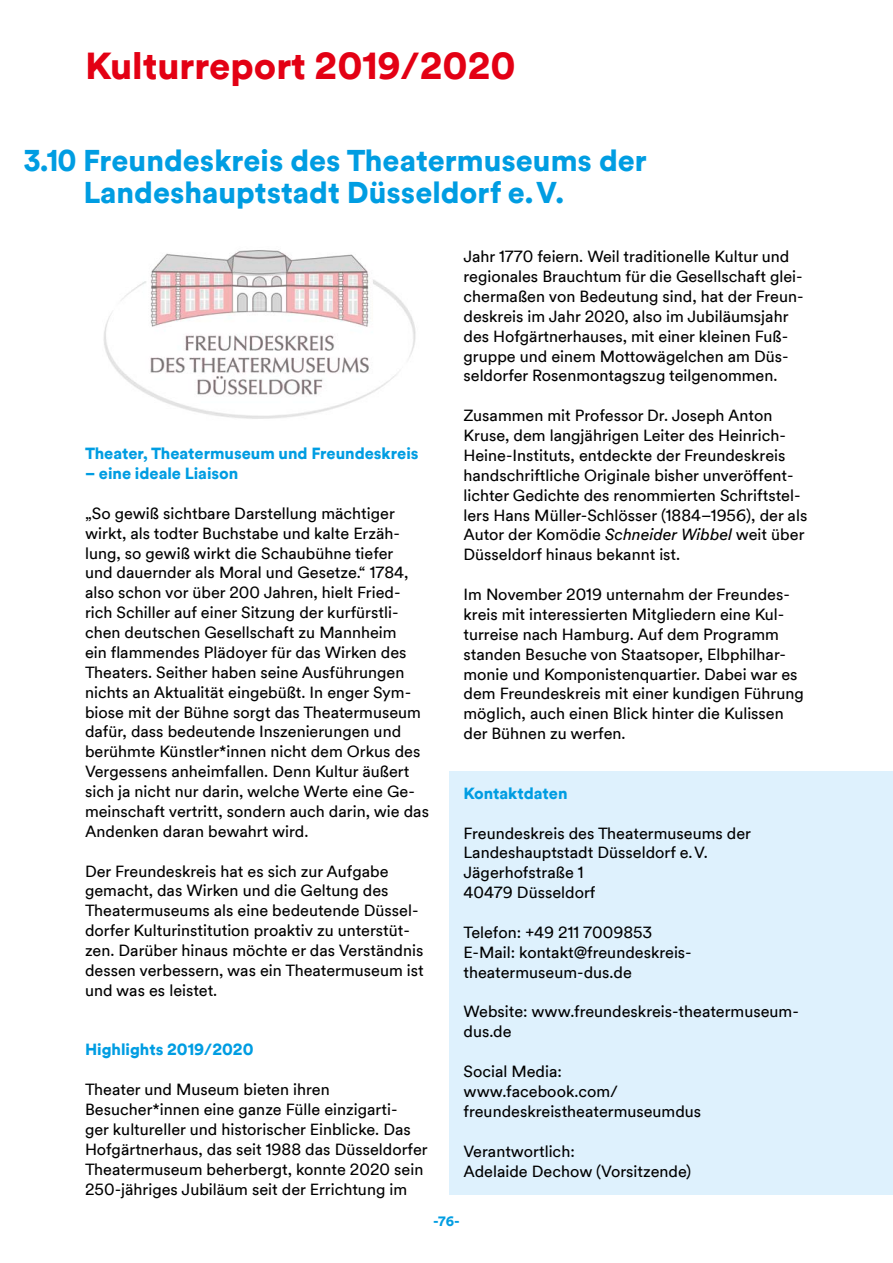
<style>
.page{position:relative;width:893px;height:1263px;background:#fff}
.page>*{position:absolute;margin:0;border:0;box-sizing:border-box;transform-origin:0 0}
.t1{font:900 37.5px "Duesseldorf Circular TT";color:#e30014}
.Ü_Kapitel{font:900 30px "Duesseldorf Circular TT";color:#009de2;scale:.95 1}
.Ü_Kapitel-2{font:900 30px "Duesseldorf Circular TT";color:#009de2}
.fliess{font:16.2px/19.8px "Duesseldorf Circular TT";color:#000}
.Ü2{font:900 16.2px "Duesseldorf Circular TT";color:#009de2}
.t2{font:900 13.5px "Duesseldorf Circular TT";color:#009de2}
.s1{font-style:italic}
</style>
<div class="page">
<div style="left:449px;top:772px;width:444px;height:423px;background:#def1fd"></div>
<img style="left:103px;top:250px;width:313px;height:169px">
<h1 class="t1" style="left:85px;top:40px;width:432px">Kulturreport 2019/2020</h1>
<h2 class="Ü_Kapitel" style="left:23px;top:140px;width:658px">3.10 Freundeskreis des Theatermuseums der</h2>
<h2 class="Ü_Kapitel-2" style="left:83px;top:171px;width:482px">Landeshauptstadt Düsseldorf e.V.</h2>
<h3 class="Ü2" style="left:85px;top:442px;width:335px">Theater, Theatermuseum und Freundeskreis</h3>
<h3 class="Ü2" style="left:85px;top:462px;width:155px">– eine ideale Liaison</h3>
<p class="fliess" style="left:85px;top:502px;width:346px">„So gewiß sichtbare Darstellung mächtiger wirkt, als todter Buchstabe und kalte Erzäh&shy;lung, so gewiß wirkt die Schaubühne tiefer<br>und dauernder als Moral und Gesetze.“ 1784, also schon vor über 200 Jahren, hielt Fried&shy;rich Schiller auf einer Sitzung der kurfürstli&shy;chen deutschen Gesellschaft zu Mannheim<br>ein flammendes Plädoyer für das Wirken des Theaters. Seither haben seine Ausführungen nichts an Aktualität eingebüßt. In enger Sym&shy;biose mit der Bühne sorgt das Theatermuseum dafür, dass bedeutende Inszenierungen und berühmte Künstler*innen nicht dem Orkus des Vergessens anheimfallen. Denn Kultur äußert sich ja nicht nur darin, welche Werte eine Ge&shy;meinschaft vertritt, sondern auch darin, wie das Andenken daran bewahrt wird.</p>
<p class="fliess" style="left:85px;top:860px;width:340px">Der Freundeskreis hat es sich zur Aufgabe gemacht, das Wirken und die Geltung des Theatermuseums als eine bedeutende Düssel&shy;dorfer Kulturinstitution proaktiv zu unterstüt&shy;zen. Darüber hinaus möchte er das Verständnis dessen verbessern, was ein Theatermuseum ist und was es leistet.</p>
<h3 class="Ü2" style="left:85px;top:1038px;width:170px">Highlights 2019/2020</h3>
<p class="fliess" style="left:85px;top:1079px;width:344px">Theater und Museum bieten ihren Besucher*innen eine ganze Fülle einzigarti-<br>ger kultureller und historischer Einblicke. Das Hofgärtnerhaus, das seit 1988 das Düsseldorfer Theatermuseum beherbergt, konnte 2020 sein 250-jähriges Jubiläum seit der Errichtung im</p>
<p class="fliess" style="left:463px;top:246px;width:342px">Jahr 1770 feiern. Weil traditionelle Kultur und regionales Brauchtum für die Gesellschaft glei&shy;chermaßen von Bedeutung sind, hat der Freun&shy;deskreis im Jahr 2020, also im Jubiläumsjahr des Hofgärtnerhauses, mit einer kleinen Fuß&shy;gruppe und einem Mottowägelchen am Düs&shy;seldorfer Rosenmontagszug teilgenommen.</p>
<p class="fliess" style="left:463px;top:405px;width:345px">Zusammen mit Professor Dr. Joseph Anton Kruse, dem langjährigen Leiter des Heinrich-Heine-Instituts, entdeckte der Freundeskreis handschriftliche Originale bisher unveröffent&shy;lichter Gedichte des renommierten Schriftstel&shy;lers Hans Müller-Schlösser (1884–1956), der als Autor der Komödie <span class="s1">Schneider Wibbel</span> weit über Düsseldorf hinaus bekannt ist.</p>
<p class="fliess" style="left:463px;top:584px;width:342px">Im November 2019 unternahm der Freundes&shy;kreis mit interessierten Mitgliedern eine Kul&shy;turreise nach Hamburg. Auf dem Programm standen Besuche von Staatsoper, Elbphilhar&shy;monie und Komponistenquartier. Dabei war es dem Freundeskreis mit einer kundigen Führung möglich, auch einen Blick hinter die Kulissen der Bühnen zu werfen.</p>
<h3 class="Ü2" style="left:463px;top:782px;width:106px">Kontaktdaten</h3>
<p class="fliess" style="left:463px;top:822px;width:289px">Freundeskreis des Theatermuseums der<br>Landeshauptstadt Düsseldorf e. V.</p>
<p class="fliess" style="left:463px;top:862px;width:122px">Jägerhofstraße 1</p>
<p class="fliess" style="left:463px;top:882px;width:133px">40479 Düsseldorf</p>
<p class="fliess" style="left:463px;top:922px;width:190px">Telefon: +49 211 7009853</p>
<p class="fliess" style="left:463px;top:941px;width:230px">E-Mail: kontakt@freundeskreis&shy;theatermuseum-dus.de</p>
<p class="fliess" style="left:463px;top:1001px;width:337px">Website: www.freundeskreis-theatermuseum&shy;dus.de</p>
<p class="fliess" style="left:463px;top:1061px;width:100px">Social Media:</p>
<p class="fliess" style="left:463px;top:1080px;width:239px">www.facebook.com/ freundeskreistheatermuseumdus</p>
<p class="fliess" style="left:463px;top:1140px;width:113px">Verantwortlich:</p>
<p class="fliess" style="left:463px;top:1160px;width:229px">Adelaide Dechow (Vorsitzende)</p>
<p class="t2" style="left:433px;top:1212px;width:28px">-76-</p>
</div>
